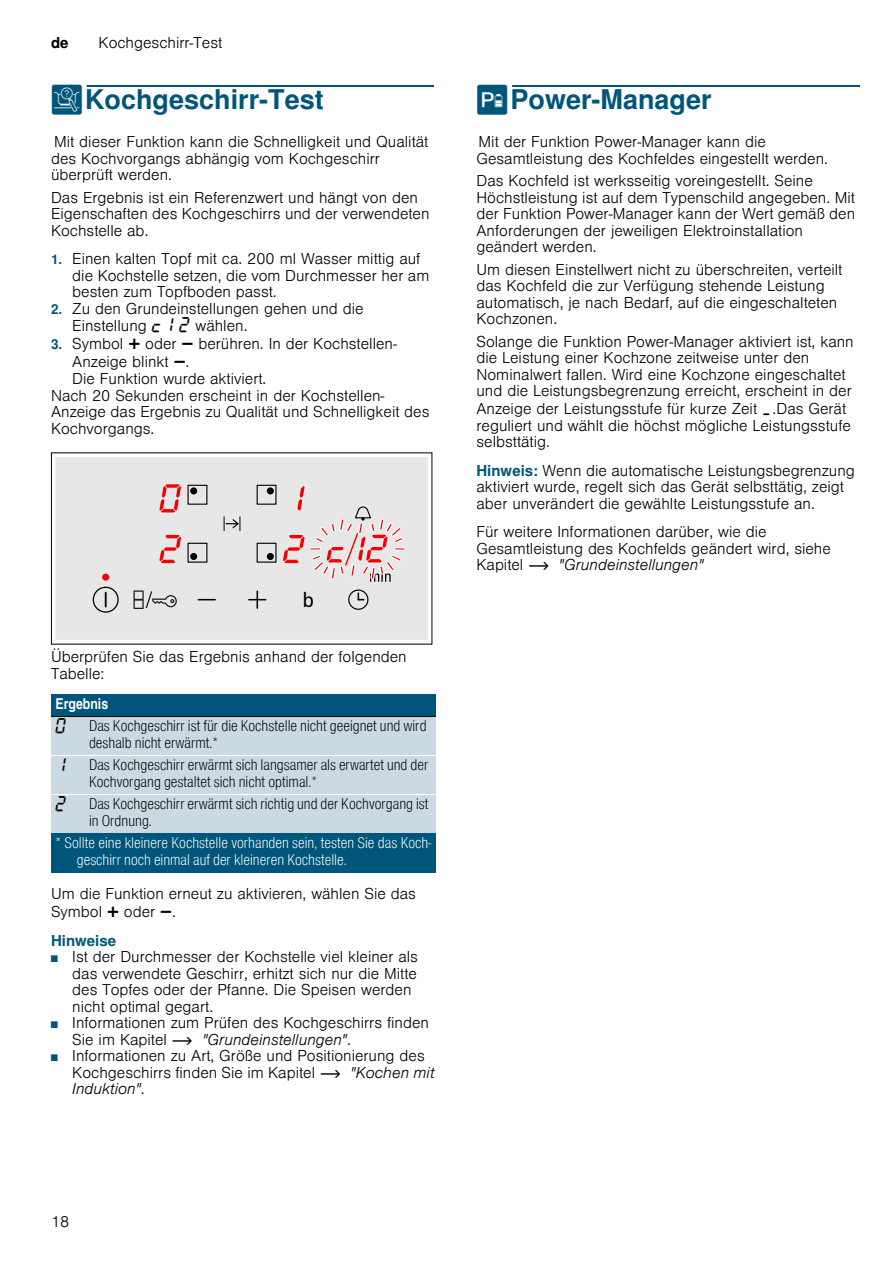
<style>
.page{position:relative;width:893px;height:1263px;background:#fff}
.page>*{position:absolute;margin:0;border:0;box-sizing:border-box;transform-origin:0 0}
.t1{font:700 27px "Nimbus San L";color:#00567a}
.t2{font:16.5px "BSH Symb All";color:#000}
.t3{font:300 15px/16.5px "Nimbus San L";color:#000}
.t4{font:15px/16.5px "Nimbus San L Lig Con";color:#000}
.t5{font:15px/16.5px "Nimbus San L Lig Con";color:#fff}
.t6{font:700 15px "Nimbus San L";color:#00567a}
.t7{font:15px "Nimbus San L Bol Con";color:#fff}
.t8{font:700 15px "Nimbus San L";color:#000}
.s1{font-family:"BSH Symb PG2";font-weight:400}
.s2{font-weight:700;font-size:13.5px;color:#00567a}
.s3{font-family:"BSH Symb All";font-weight:400;font-size:16.5px}
.s4{font-family:"BSH Symb Gaggenau";font-weight:400;font-size:16.5px}
.s5{font-size:9px;color:#00567a}
.s6{font-family:"BSH Symb PH1";font-weight:400}
.s7{font-style:italic}
.s8{font-weight:700;color:#00567a}
</style>
<div class="page">
<div style="left:87px;top:85px;width:347px;height:2px;border:1px solid #00567a"></div>
<div style="left:512px;top:85px;width:347px;height:2px;border:1px solid #00567a"></div>
<div style="left:51px;top:694px;width:385px;height:22px;background:#00567a"></div>
<div style="left:51px;top:716px;width:34px;height:39px;background:#cbd9e3"></div>
<div style="left:85px;top:716px;width:351px;height:39px;background:#cbd9e3"></div>
<div style="left:51px;top:755px;width:34px;height:39px;background:#cbd9e3"></div>
<div style="left:85px;top:755px;width:351px;height:39px;background:#cbd9e3"></div>
<div style="left:51px;top:794px;width:34px;height:39px;background:#cbd9e3"></div>
<div style="left:85px;top:794px;width:351px;height:39px;background:#cbd9e3"></div>
<div style="left:51px;top:833px;width:385px;height:39px;background:#00567a"></div>
<hr style="left:51px;top:716px;width:385px;height:1px;background:#000">
<hr style="left:51px;top:755px;width:385px;height:1px;background:#fff">
<hr style="left:51px;top:794px;width:385px;height:1px;background:#fff">
<div style="left:55px;top:457px;width:373px;height:183px;background:#e7e7e7"></div>
<div style="left:93px;top:587px;width:26px;height:26px;border:1px solid #000;border-radius:50%"></div>
<div style="left:267px;top:553px;width:7px;height:7px;background:#000;border-radius:50%"></div>
<div style="left:190px;top:553px;width:7px;height:7px;background:#000;border-radius:50%"></div>
<svg style="left:105px;top:593px;width:2px;height:14px"></svg>
<div style="left:187px;top:485px;width:20px;height:20px;border:1px solid #000"></div>
<div style="left:190px;top:487px;width:7px;height:7px;background:#000;border-radius:50%"></div>
<div style="left:256px;top:485px;width:20px;height:20px;border:1px solid #000"></div>
<div style="left:267px;top:487px;width:7px;height:7px;background:#000;border-radius:50%"></div>
<svg style="left:198px;top:599px;width:17px;height:1px"></svg>
<svg style="left:249px;top:591px;width:17px;height:17px"></svg>
<div style="left:348px;top:589px;width:20px;height:21px;border:1px solid #000;border-radius:50%"></div>
<svg style="left:357px;top:593px;width:7px;height:7px"></svg>
<svg style="left:223px;top:517px;width:17px;height:14px"></svg>
<div style="left:102px;top:574px;width:7px;height:7px;background:#f40000;border-radius:50%"></div>
<svg style="left:159px;top:484px;width:23px;height:28px"></svg>
<svg style="left:159px;top:535px;width:23px;height:28px"></svg>
<svg style="left:283px;top:484px;width:124px;height:98px"></svg>
<svg style="left:133px;top:590px;width:44px;height:19px"></svg>
<svg style="left:304px;top:592px;width:9px;height:15px"></svg>
<p class="t8" style="left:51px;top:34px;width:19px">de</p>
<p class="t3" style="left:99px;top:33px;width:125px">Kochgeschirr-Test</p>
<h1 class="t1" style="left:51px;top:83px;width:274px"><span class="s1">t</span>Kochgeschirr-Test</h1>
<p class="t3" style="left:51px;top:132px;width:379px">Mit dieser Funktion kann die Schnelligkeit und Qualität des Kochvorgangs abhängig vom Kochgeschirr überprüft werden.</p>
<p class="t3" style="left:51px;top:188px;width:380px">Das Ergebnis ist ein Referenzwert und hängt von den<br>Eigenschaften des Kochgeschirrs und der verwendeten<br>Kochstelle ab.</p>
<p class="t3" style="left:72px;top:249px;width:358px;text-indent:-21px"><span class="s2">1.</span> Einen kalten Topf mit ca. 200 ml Wasser mittig auf die Kochstelle setzen, die vom Durchmesser her am besten zum Topfboden passt.</p>
<p class="t3" style="left:72px;top:298px;width:293px;line-height:17.5px;text-indent:-21px"><span class="s2">2.</span> Zu den Grundeinstellungen gehen und die<br>Einstellung <span class="s3">™‚ ƒ</span> wählen.</p>
<p class="t3" style="left:51px;top:334px;width:347px"><span class="s2">3.</span> Symbol <span class="s4">@</span> oder <span class="s4">A</span> berühren. In der Kochstellen-</p>
<p class="t3" style="left:72px;top:352px;width:119px">Anzeige blinkt <span class="s4">A</span>.</p>
<p class="t3" style="left:72px;top:369px;width:195px">Die Funktion wurde aktiviert.</p>
<p class="t3" style="left:51px;top:386px;width:335px">Nach 20 Sekunden erscheint in der Kochstellen-</p>
<p class="t3" style="left:51px;top:402px;width:380px">Anzeige das Ergebnis zu Qualität und Schnelligkeit des</p>
<p class="t3" style="left:51px;top:419px;width:105px">Kochvorgangs.</p>
<p class="t3" style="left:51px;top:647px;width:357px">Überprüfen Sie das Ergebnis anhand der folgenden<br>Tabelle:</p>
<p class="t7" style="left:56px;top:694px;width:54px">Ergebnis</p>
<p class="t2" style="left:56px;top:717px;width:13px">‹</p>
<p class="t4" style="left:89px;top:717px;width:339px">Das Kochgeschirr ist für die Kochstelle nicht geeignet und wird deshalb nicht erwärmt.*</p>
<p class="t2" style="left:56px;top:756px;width:13px">‚</p>
<p class="t4" style="left:89px;top:756px;width:341px">Das Kochgeschirr erwärmt sich langsamer als erwartet und der<br>Kochvorgang gestaltet sich nicht optimal.*</p>
<p class="t2" style="left:56px;top:795px;width:13px">ƒ</p>
<p class="t4" style="left:89px;top:795px;width:341px">Das Kochgeschirr erwärmt sich richtig und der Kochvorgang ist in Ordnung.</p>
<p class="t5" style="left:77px;top:834px;width:356px;text-indent:-21px">* Sollte eine kleinere Kochstelle vorhanden sein, testen Sie das Koch&shy;geschirr noch einmal auf der kleineren Kochstelle.</p>
<p class="t3" style="left:51px;top:883px;width:366px;line-height:17.5px">Um die Funktion erneut zu aktivieren, wählen Sie das<br>Symbol <span class="s4">@</span> oder <span class="s4">A</span>.</p>
<p class="t6" style="left:51px;top:931px;width:67px">Hinweise</p>
<p class="t3" style="left:72px;top:947px;width:347px;text-indent:-21px"><span class="s5">■</span> Ist der Durchmesser der Kochstelle viel kleiner als das verwendete Geschirr, erhitzt sich nur die Mitte des Topfes oder der Pfanne. Die Speisen werden nicht optimal gegart.</p>
<p class="t3" style="left:72px;top:1013px;width:358px;text-indent:-21px"><span class="s5">■</span> Informationen zum Prüfen des Kochgeschirrs finden<br>Sie im Kapitel <span class="s6">~</span> <span class="s7">"Grundeinstellungen"</span>.</p>
<p class="t3" style="left:72px;top:1046px;width:363px;text-indent:-21px"><span class="s5">■</span> Informationen zu Art, Größe und Positionierung des<br>Kochgeschirrs finden Sie im Kapitel <span class="s6">~</span> <span class="s7">"Kochen mit<br>Induktion"</span>.</p>
<h1 class="t1" style="left:476px;top:83px;width:237px"><span class="s1">h</span>Power-Manager</h1>
<p class="t3" style="left:476px;top:132px;width:353px">Mit der Funktion Power-Manager kann die<br>Gesamtleistung des Kochfeldes eingestellt werden.</p>
<p class="t3" style="left:476px;top:171px;width:380px">Das Kochfeld ist werksseitig voreingestellt. Seine Höchstleistung ist auf dem Typenschild angegeben. Mit der Funktion Power-Manager kann der Wert gemäß den Anforderungen der jeweiligen Elektroinstallation geändert werden.</p>
<p class="t3" style="left:476px;top:260px;width:367px">Um diesen Einstellwert nicht zu überschreiten, verteilt das Kochfeld die zur Verfügung stehende Leistung automatisch, je nach Bedarf, auf die eingeschalteten Kochzonen.</p>
<p class="t3" style="left:476px;top:332px;width:379px">Solange die Funktion Power-Manager aktiviert ist, kann die Leistung einer Kochzone zeitweise unter den Nominalwert fallen. Wird eine Kochzone eingeschaltet und die Leistungsbegrenzung erreicht, erscheint in der Anzeige der Leistungsstufe für kurze Zeit <span class="s3">¬</span>.Das Gerät reguliert und wählt die höchst mögliche Leistungsstufe selbsttätig.</p>
<p class="t3" style="left:476px;top:461px;width:380px"><span class="s8">Hinweis:</span> Wenn die automatische Leistungsbegrenzung aktiviert wurde, regelt sich das Gerät selbsttätig, zeigt aber unverändert die gewählte Leistungsstufe an.</p>
<p class="t3" style="left:476px;top:522px;width:356px">Für weitere Informationen darüber, wie die<br>Gesamtleistung des Kochfelds geändert wird, siehe<br>Kapitel <span class="s6">~</span> <span class="s7">"Grundeinstellungen"</span></p>
<p class="t3" style="left:51px;top:1212px;width:20px">18</p>
</div>
